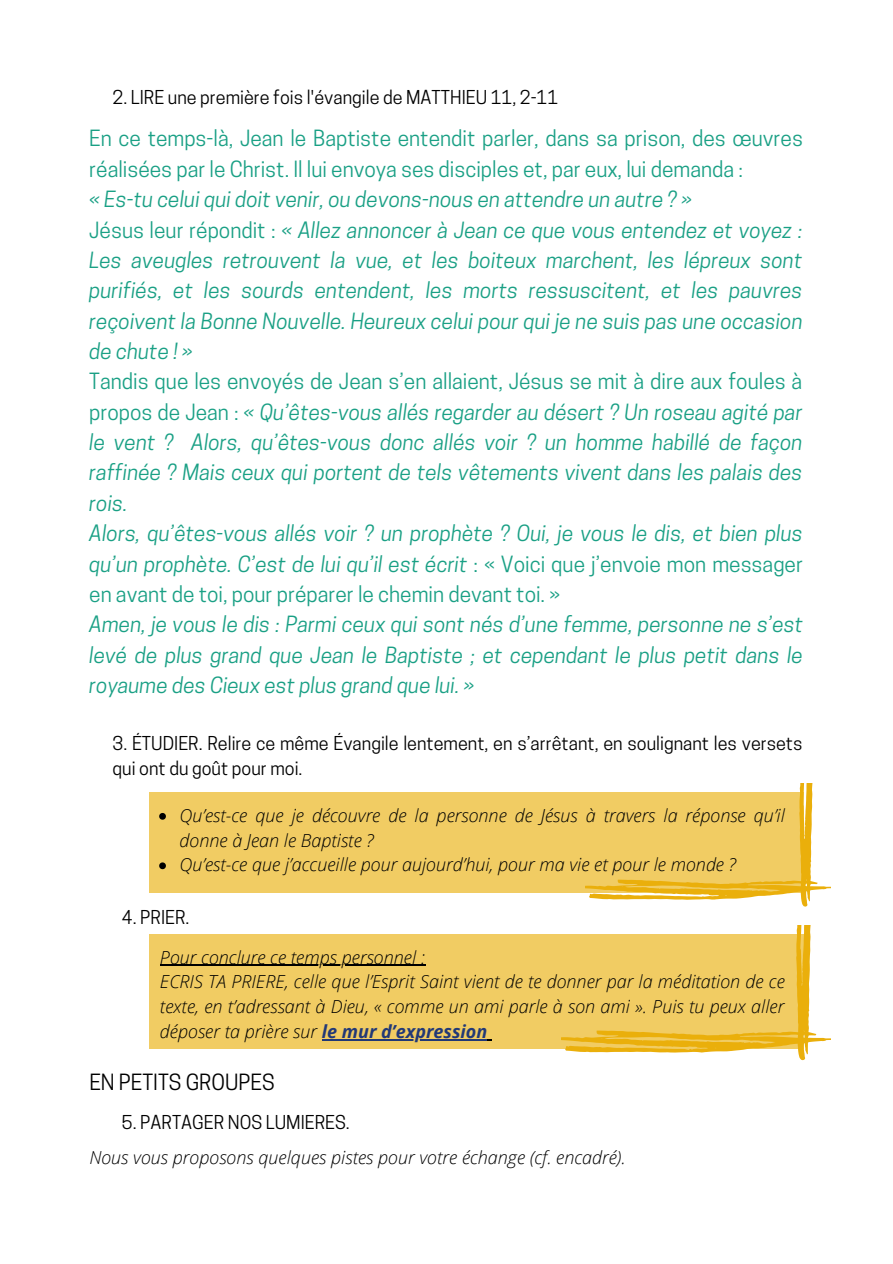
<style>
.page{position:relative;width:893px;height:1264px;background:#fff}
.page>*{position:absolute;margin:0;border:0;box-sizing:border-box;transform-origin:0 0}
.t1{font:italic 21px/30.3px "Cooper Hewitt";color:#1aa085}
.t2{font:21px/30.3px "Cooper Hewitt";color:#1aa085}
.t3{font:21px "Cooper Hewitt";color:#000}
.t4{font:italic 300 18px/24.8px "Open Sans";color:#000}
.t5{font:18px/24.8px "Cooper Hewitt";color:#000}
.s1{font-style:normal}
.s2{font-weight:700;color:#223977}
</style>
<div class="page">
<div style="left:149px;top:792px;width:654px;height:100px;background:#f1cc63"></div>
<svg style="left:585px;top:784px;width:245px;height:122px"></svg>
<svg style="left:159px;top:813px;width:7px;height:6px"></svg>
<svg style="left:159px;top:862px;width:7px;height:7px"></svg>
<div style="left:149px;top:933px;width:654px;height:115px;background:#f1cc63"></div>
<svg style="left:561px;top:925px;width:269px;height:135px"></svg>
<hr style="left:160px;top:964px;width:265px;height:1px;background:#000">
<hr style="left:322px;top:1039px;width:165px;height:1px;background:#223977">
<p class="t5" style="left:113px;top:87px;width:447px">2. LIRE une première fois l'évangile de MATTHIEU 11, 2-11</p>
<p class="t2" style="left:89px;top:126px;width:715px">En ce temps-là, Jean le Baptiste entendit parler, dans sa prison, des œuvres réalisées par le Christ. Il lui envoya ses disciples et, par eux, lui demanda :</p>
<p class="t1" style="left:89px;top:187px;width:715px">« Es-tu celui qui doit venir, ou devons-nous en attendre un autre ? »<br><span class="s1">Jésus leur répondit :</span> « Allez annoncer à Jean ce que vous entendez et voyez :<br>Les aveugles retrouvent la vue, et les boiteux marchent, les lépreux sont purifiés, et les sourds entendent, les morts ressuscitent, et les pauvres reçoivent la Bonne Nouvelle. Heureux celui pour qui je ne suis pas une occasion de chute ! »</p>
<p class="t1" style="left:89px;top:369px;width:715px"><span class="s1">Tandis que les envoyés de Jean s’en allaient, Jésus se mit à dire aux foules à propos de Jean :</span> « Qu’êtes-vous allés regarder au désert ? Un roseau agité par le vent ? Alors, qu’êtes-vous donc allés voir ? un homme habillé de façon raffinée ? Mais ceux qui portent de tels vêtements vivent dans les palais des rois.<br>Alors, qu’êtes-vous allés voir ? un prophète ? Oui, je vous le dis, et bien plus qu’un prophète. C’est de lui qu’il est écrit <span class="s1">: « Voici que j’envoie mon messager en avant de toi, pour préparer le chemin devant toi. »</span></p>
<p class="t1" style="left:89px;top:612px;width:715px;text-align:justify">Amen, je vous le dis : Parmi ceux qui sont nés d’une femme, personne ne s’est levé de plus grand que Jean le Baptiste ; et cependant le plus petit dans le royaume des Cieux est plus grand que lui. »</p>
<p class="t5" style="left:113px;top:733px;width:691px">3. ÉTUDIER. Relire ce même Évangile lentement, en s’arrêtant, en soulignant les versets qui ont du goût pour moi.</p>
<p class="t4" style="left:180px;top:802px;width:606px">Qu’est-ce que je découvre de la personne de Jésus à travers la réponse qu’il donne à Jean le Baptiste ?<br>Qu’est-ce que j’accueille pour aujourd’hui, pour ma vie et pour le monde ?</p>
<p class="t5" style="left:122px;top:907px;width:69px">4. PRIER.</p>
<p class="t4" style="left:160px;top:944px;width:626px">Pour conclure ce temps personnel :<br>ECRIS TA PRIERE, celle que l’Esprit Saint vient de te donner par la méditation de ce texte, en t’adressant à Dieu, « comme un ami parle à son ami ». Puis tu peux aller déposer ta prière sur <span class="s2">le mur d’expression</span></p>
<p class="t3" style="left:89px;top:1073px;width:187px">EN PETITS GROUPES</p>
<p class="t5" style="left:122px;top:1111px;width:229px">5. PARTAGER NOS LUMIERES.</p>
<p class="t4" style="left:89px;top:1144px;width:538px">Nous vous proposons quelques pistes pour votre échange (cf. encadré).</p>
</div>
